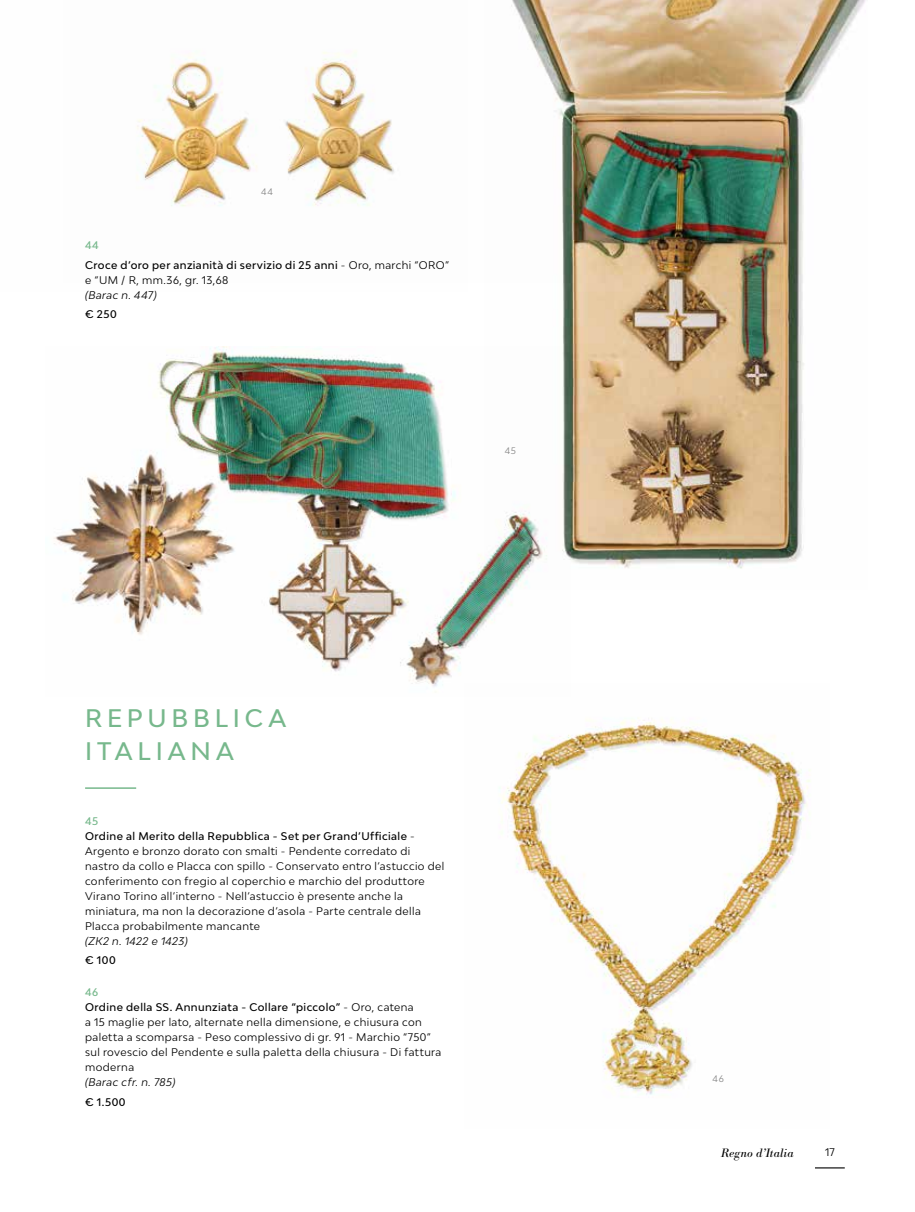
<style>
.page{position:relative;width:915px;height:1212px;background:#fff}
.page>*{position:absolute;margin:0;border:0;box-sizing:border-box;transform-origin:0 0}
.t1{font:500 24px/33px "Bw Modelica";letter-spacing:.2em;color:#77b88c}
.t2{font:italic 12px "Bodoni BE";letter-spacing:.025em;color:#000}
.t3{font:10.5px/15px "Bw Modelica";letter-spacing:.04em;color:#000}
.t4{font:500 10.5px/19.2px "Bw Modelica";letter-spacing:.04em;color:#000}
.t5{font:italic 10.5px "Bw Modelica";letter-spacing:.04em;color:#000}
.t6{font:9px "Bw Modelica";color:#878787}
.s1{color:#77b88c}
.s2{font-weight:400}
.s3{font-weight:500;color:#77b88c}
.s4{font-weight:500}
</style>
<div class="page">
<img style="left:136px;top:50px;width:258px;height:157px">
<img style="left:511px;top:0;width:355px;height:569px">
<img style="left:54px;top:346px;width:516px;height:341px">
<img style="left:464px;top:683px;width:347px;height:412px">
<hr style="left:85px;top:787px;width:51px;height:2px;background:#77b88c">
<hr style="left:814px;top:1167px;width:30px;height:1px;background:#000">
<p class="t6" style="left:261px;top:186px;width:13px">44</p>
<p class="t4" style="left:85px;top:236px;width:365px"><span class="s1">44<br></span>Croce d’oro per anzianità di servizio di 25 anni <span class="s2">- Oro, marchi “ORO”</span></p>
<p class="t3" style="left:85px;top:272px;width:145px">e “UM / R, mm.36, gr. 13,68</p>
<p class="t5" style="left:85px;top:288px;width:73px">(Barac n. 447)</p>
<p class="t4" style="left:85px;top:304px;width:33px">€ 250</p>
<p class="t6" style="left:504px;top:445px;width:13px">45</p>
<h1 class="t1" style="left:85px;top:701px;width:202px">REPUBBLICA<br>ITALIANA</h1>
<p class="t3" style="left:85px;top:813px;width:360px"><span class="s3">45<br></span><span class="s4">Ordine al Merito della Repubblica - Set per Grand’Ufficiale</span> - Argento e bronzo dorato con smalti - Pendente corredato di nastro da collo e Placca con spillo - Conservato entro l’astuccio del conferimento con fregio al coperchio e marchio del produttore Virano Torino all’interno - Nell’astuccio è presente anche la miniatura, ma non la decorazione d’asola - Parte centrale della Placca probabilmente mancante</p>
<p class="t5" style="left:85px;top:934px;width:104px">(ZK2 n. 1422 e 1423)</p>
<p class="t4" style="left:85px;top:951px;width:32px">€ 100</p>
<p class="t3" style="left:85px;top:985px;width:358px"><span class="s3">46<br></span><span class="s4">Ordine della SS. Annunziata - Collare “piccolo”</span> - Oro, catena<br>a 15 maglie per lato, alternate nella dimensione, e chiusura con paletta a scomparsa - Peso complessivo di gr. 91 - Marchio “750” sul rovescio del Pendente e sulla paletta della chiusura - Di fattura moderna</p>
<p class="t5" style="left:85px;top:1076px;width:92px">(Barac cfr. n. 785)</p>
<p class="t4" style="left:85px;top:1092px;width:42px">€ 1.500</p>
<p class="t6" style="left:712px;top:1072px;width:13px">46</p>
<p class="t2" style="left:720px;top:1146px;width:74px">Regno d’Italia</p>
<p class="t3" style="left:824px;top:1145px;width:11px">17</p>
</div>
